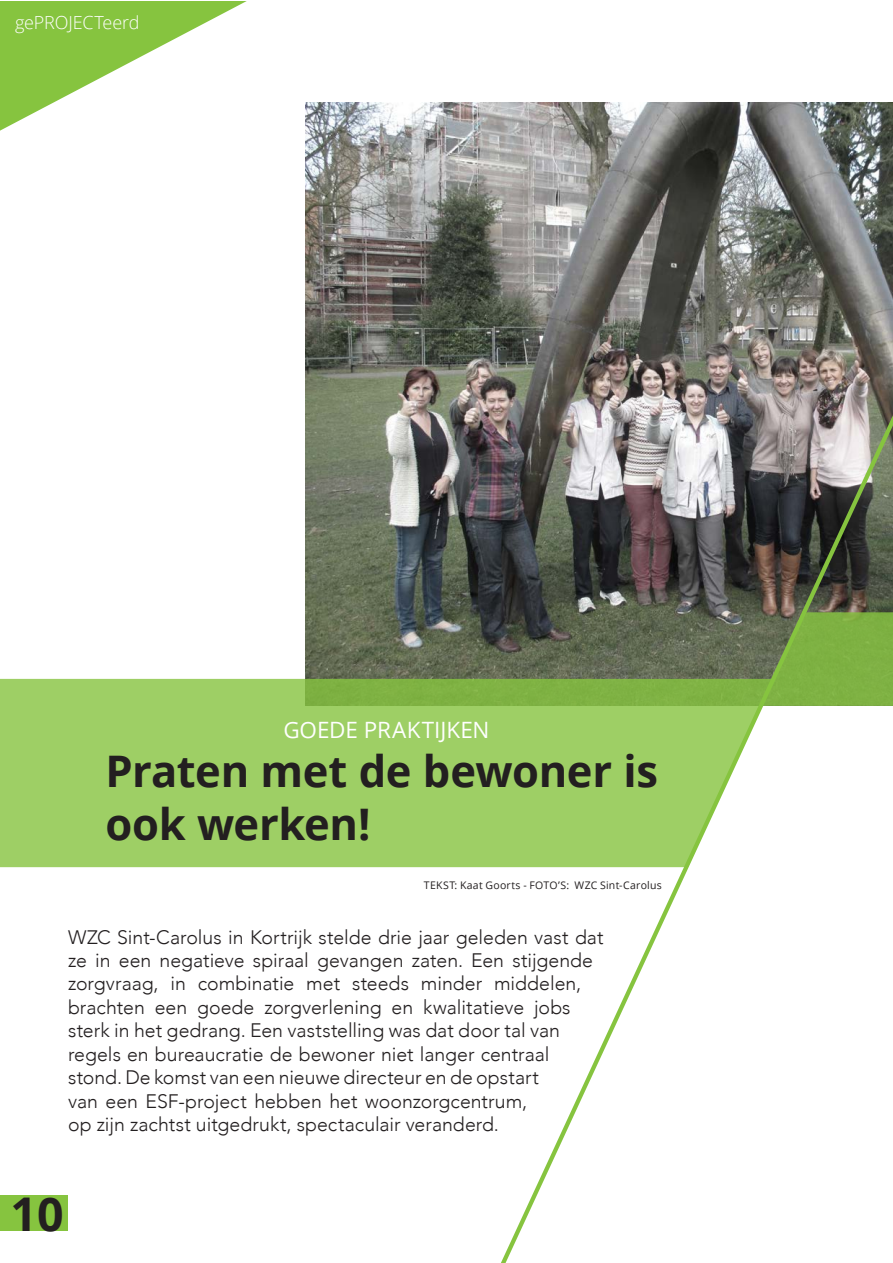
<style>
.page{position:relative;width:893px;height:1263px;background:#fff}
.page>*{position:absolute;margin:0;border:0;box-sizing:border-box;transform-origin:0 0}
.t1{font:700 46.5px "Open Sans";color:#231f20}
.t2{font:700 43.5px/52.2px "Open Sans";letter-spacing:-.01em;color:#231f20}
.t3{font:22.5px "Open Sans";letter-spacing:-.005em;color:#fff}
.t4{font:300 19.5px/23.4px "Avenir";color:#231f20}
.t5{font:300 18px "Open Sans";letter-spacing:-.005em;color:#fff}
.t6{font:10.5px "Open Sans";letter-spacing:.02em;color:#231f20}
</style>
<div class="page">
<div style="left:0;top:1195px;width:68px;height:35px;background:#86c43f"></div>
<img style="left:306px;top:102px;width:182px;height:577px">
<div style="left:0;top:679px;width:488px;height:188px;background:#9ecf65"></div>
<svg style="left:488px;top:102px;width:404px;height:1161px"></svg>
<svg style="left:761px;top:612px;width:131px;height:94px;background:#7aa745"></svg>
<svg style="left:0;top:1px;width:247px;height:130px"></svg>
<p class="t5" style="left:15px;top:10px;width:126px">gePROJECTeerd</p>
<p class="t3" style="left:283px;top:713px;width:208px">GOEDE PRAKTIJKEN</p>
<h2 class="t2" style="left:106px;top:744px;width:554px">Praten met de bewoner is ook werken!</h2>
<p class="t6" style="left:424px;top:877px;width:239px">TEKST: Kaat Goorts - FOTO’S: WZC Sint-Carolus</p>
<p class="t4" style="left:68px;top:926px;width:537px">WZC Sint-Carolus in Kortrijk stelde drie jaar geleden vast dat ze in een negatieve spiraal gevangen zaten. Een stijgende zorgvraag, in combinatie met steeds minder middelen, brachten een goede zorgverlening en kwalitatieve jobs sterk in het gedrang. Een vaststelling was dat door tal van regels en bureaucratie de bewoner niet langer centraal stond. De komst van een nieuwe directeur en de opstart<br>van een ESF-project hebben het woonzorgcentrum,<br>op zijn zachtst uitgedrukt, spectaculair veranderd.</p>
<h1 class="t1" style="left:10px;top:1181px;width:55px">10</h1>
</div>
